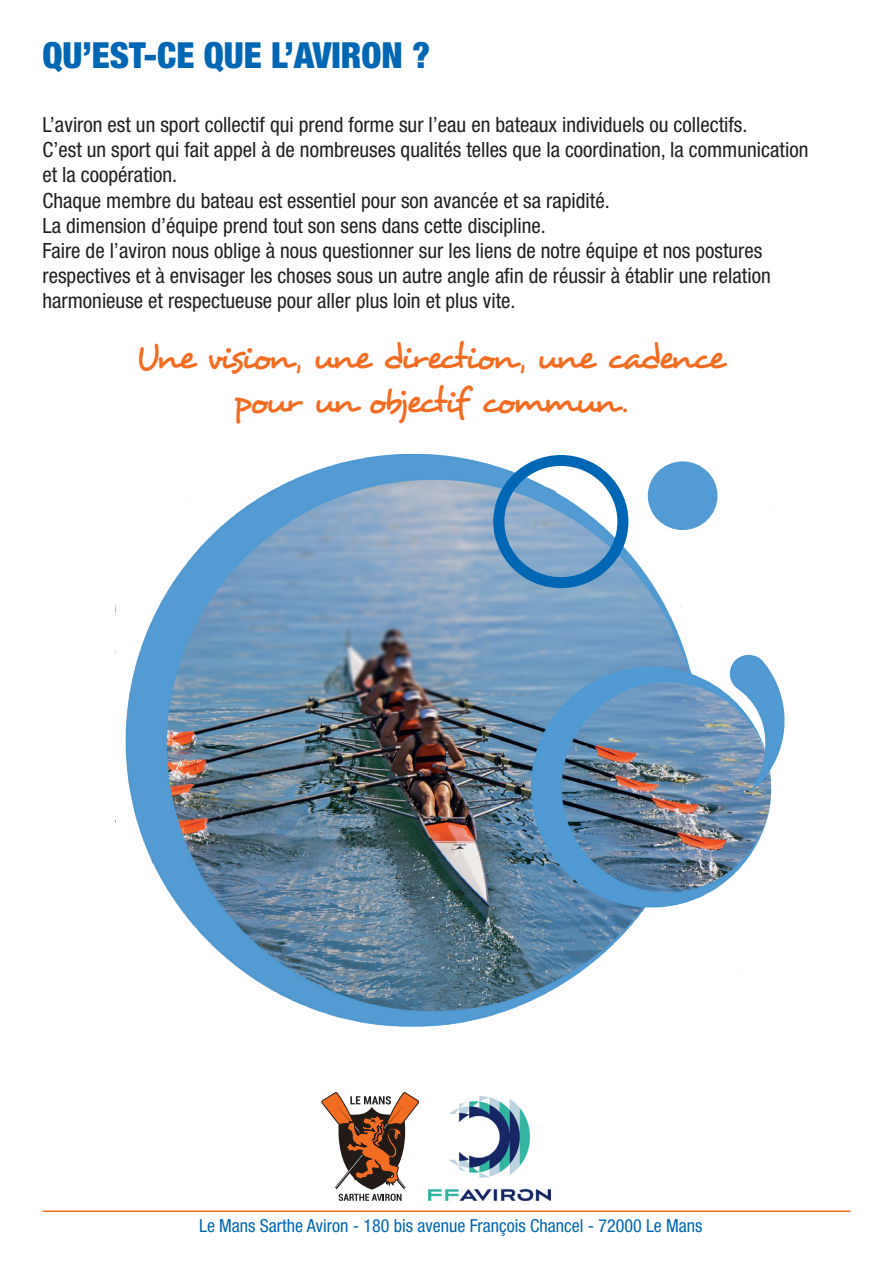
<style>
.page{position:relative;width:893px;height:1263px;background:#fff}
.page>*{position:absolute;margin:0;border:0;box-sizing:border-box;transform-origin:0 0}
.t1{font:36px/43.2px "Desyrel";letter-spacing:-.095em;color:#f36c21;text-align:center}
.t2{font:900 condensed 36px "Helvetica Neue LT Std";color:#0166b3}
.t3{font:condensed 21px/25.2px "Helvetica Neue LT Std";color:#231f20}
.t4{font:condensed 18px "Helvetica Neue LT Std";color:#0166b3}
</style>
<div class="page">
<hr style="left:43px;top:1210px;width:807px;height:2px;background:#f36c21">
<svg style="left:322px;top:1092px;width:97px;height:109px"></svg>
<img style="left:428px;top:1097px;width:122px;height:104px">
<img style="left:125px;top:453px;width:660px;height:574px">
<svg style="left:493px;top:455px;width:135px;height:133px"></svg>
<div style="left:648px;top:461px;width:69px;height:69px;background:#529bd4;border-radius:50%"></div>
<h1 class="t2" style="left:43px;top:33px;width:389px">QU’EST-CE QUE L’AVIRON ?</h1>
<p class="t3" style="left:43px;top:112px;width:767px">L’aviron est un sport collectif qui prend forme sur l’eau en bateaux individuels ou collectifs.<br>C’est un sport qui fait appel à de nombreuses qualités telles que la coordination, la communication et la coopération.<br>Chaque membre du bateau est essentiel pour son avancée et sa rapidité.<br>La dimension d’équipe prend tout son sens dans cette discipline.<br>Faire de l’aviron nous oblige à nous questionner sur les liens de notre équipe et nos postures respectives et à envisager les choses sous un autre angle afin de réussir à établir une relation harmonieuse et respectueuse pour aller plus loin et plus vite.</p>
<h1 class="t1" style="left:135px;top:336px;width:591px">Une vision , une direction , une cadence pour un objectif commun .</h1>
<p class="t4" style="left:199px;top:1215px;width:505px">Le Mans Sarthe Aviron - 180 bis avenue François Chancel - 72000 Le Mans</p>
</div>
